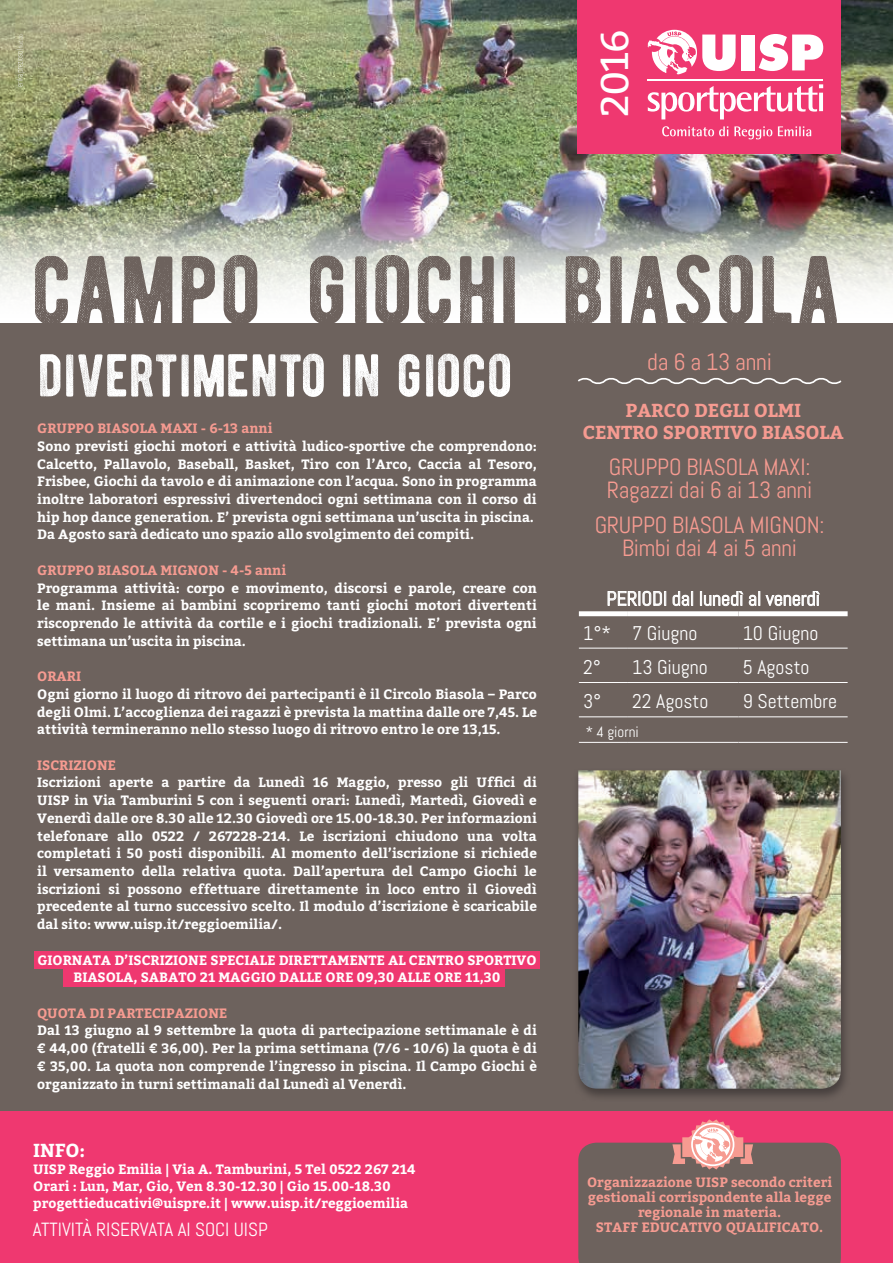
<style>
.page{position:relative;width:893px;height:1263px;background:#fff}
.page>*{position:absolute;margin:0;border:0;box-sizing:border-box;transform-origin:0 0}
.t1{font:97.05px "BERNIER Distressed";letter-spacing:.01em;color:#6d625d}
.t2{font:60px "BERNIER Distressed";color:#fff}
.t3{font:39px "Bitter";color:#fff}
.t4{font:23.7px "Abel";letter-spacing:-.01em;color:#f69b91}
.t5{font:23.4px/23.4px "Abel";letter-spacing:-.01em;color:#f69b91}
.t6{font:19.8px/34.3px "Abel";color:#fff}
.t7{font:19.05px "Abel";color:#fff}
.t8{font:700 18.75px/22.5px "Bitter";letter-spacing:-.01em;color:#f69b91;text-align:center}
.t9{font:700 18.75px "Bitter";color:#fff}
.t10{font:15px "Abel";color:#fff}
.t11{font:700 13.5px/17.7px "Bitter";color:#fff;text-align:justify}
.t12{font:700 13.5px/15px "Bitter";color:#f69b91;text-align:center}
</style>
<div class="page">
<img style="left:0;top:0;width:893px;height:183px">
<img style="left:0;top:183px;width:893px;height:115px">
<div style="left:0;top:1110px;width:893px;height:153px;background:#ef3870"></div>
<div style="left:0;top:323px;width:893px;height:787px;background:#6d625d"></div>
<svg style="left:16px;top:34px;width:9px;height:53px"></svg>
<div style="left:34px;top:951px;width:505px;height:17px;background:#ef3870"></div>
<div style="left:64px;top:969px;width:441px;height:17px;background:#ef3870"></div>
<div style="left:578px;top:0;width:263px;height:153px;background:#ef3870"></div>
<svg style="left:578px;top:378px;width:264px;height:6px"></svg>
<div style="left:572px;top:768px;width:279px;height:334px;background:#231f20;opacity:.53"></div>
<img style="left:578px;top:770px;width:263px;height:319px">
<div style="left:579px;top:611px;width:49px;height:5px;background:#fff"></div>
<div style="left:628px;top:611px;width:110px;height:5px;background:#fff"></div>
<div style="left:738px;top:611px;width:110px;height:5px;background:#fff"></div>
<hr style="left:579px;top:648px;width:49px;height:1px;background:#fff">
<hr style="left:628px;top:648px;width:110px;height:1px;background:#fff">
<hr style="left:738px;top:648px;width:110px;height:1px;background:#fff">
<hr style="left:579px;top:682px;width:49px;height:1px;background:#fff">
<hr style="left:628px;top:682px;width:110px;height:1px;background:#fff">
<hr style="left:738px;top:682px;width:110px;height:1px;background:#fff">
<hr style="left:579px;top:716px;width:49px;height:1px;background:#fff">
<hr style="left:628px;top:716px;width:110px;height:1px;background:#fff">
<hr style="left:738px;top:716px;width:110px;height:1px;background:#fff">
<hr style="left:579px;top:742px;width:49px;height:1px;background:#fff">
<hr style="left:628px;top:742px;width:110px;height:1px;background:#fff">
<hr style="left:738px;top:742px;width:110px;height:1px;background:#fff">
<svg style="left:607px;top:590px;width:59px;height:17px"></svg>
<svg style="left:672px;top:591px;width:21px;height:16px"></svg>
<svg style="left:700px;top:591px;width:120px;height:16px"></svg>
<hr style="left:648px;top:80px;width:175px;height:1px;background:#fff">
<div style="left:741px;top:35px;width:13px;height:35px;background:#fff"></div>
<svg style="left:759px;top:34px;width:64px;height:37px"></svg>
<svg style="left:648px;top:84px;width:175px;height:35px"></svg>
<svg style="left:648px;top:30px;width:88px;height:44px"></svg>
<svg style="left:662px;top:126px;width:149px;height:13px"></svg>
<svg style="left:578px;top:1119px;width:263px;height:144px;background:#886165"></svg>
<h3 class="t3" style="left:592px;top:117px;width:89px;rotate:-90deg">2016</h3>
<h1 class="t1" style="left:31px;top:229px;width:811px">CAMPO GIOCHI BIASOLA</h1>
<h2 class="t2" style="left:37px;top:338px;width:477px">DIVERTIMENTO IN GIOCO</h2>
<p class="t12" style="left:37px;top:421px;width:237px">GRUPPO BIASOLA MAXI - 6-13 anni</p>
<p class="t11" style="left:37px;top:437px;width:501px;text-align:left">Sono previsti giochi motori e attività ludico-sportive che comprendono:<br>Calcetto, Pallavolo, Baseball, Basket, Tiro con l’Arco, Caccia al Tesoro, Frisbee, Giochi da tavolo e di animazione con l’acqua. Sono in programma inoltre laboratori espressivi divertendoci ogni settimana con il corso di hip hop dance generation. E’ prevista ogni settimana un’uscita in piscina.<br>Da Agosto sarà dedicato uno spazio allo svolgimento dei compiti.</p>
<p class="t12" style="left:37px;top:563px;width:250px">GRUPPO BIASOLA MIGNON - 4-5 anni</p>
<p class="t11" style="left:37px;top:579px;width:501px">Programma attività: corpo e movimento, discorsi e parole, creare con le mani. Insieme ai bambini scopriremo tanti giochi motori divertenti riscoprendo le attività da cortile e i giochi tradizionali. E’ prevista ogni settimana un’uscita in piscina.</p>
<p class="t12" style="left:37px;top:669px;width:45px">ORARI</p>
<p class="t11" style="left:37px;top:685px;width:501px">Ogni giorno il luogo di ritrovo dei partecipanti è il Circolo Biasola – Parco degli Olmi. L’accoglienza dei ragazzi è prevista la mattina dalle ore 7,45. Le attività termineranno nello stesso luogo di ritrovo entro le ore 13,15.</p>
<p class="t12" style="left:37px;top:757px;width:80px">ISCRIZIONE</p>
<p class="t11" style="left:37px;top:774px;width:501px">Iscrizioni aperte a partire da Lunedì 16 Maggio, presso gli Uffici di UISP in Via Tamburini 5 con i seguenti orari: Lunedì, Martedì, Giovedì e Venerdì dalle ore 8.30 alle 12.30 Giovedì ore 15.00-18.30. Per informazioni telefonare allo 0522 / 267228-214. Le iscrizioni chiudono una volta completati i 50 posti disponibili. Al momento dell’iscrizione si richiede il versamento della relativa quota. Dall’apertura del Campo Giochi le iscrizioni si possono effettuare direttamente in loco entro il Giovedì precedente al turno successivo scelto. Il modulo d’iscrizione è scaricabile dal sito: www.uisp.it/reggioemilia/.</p>
<p class="t11" style="left:37px;top:951px;width:501px;text-align:center">GIORNATA D’ISCRIZIONE SPECIALE DIRETTAMENTE AL CENTRO SPORTIVO<br>BIASOLA, SABATO 21 MAGGIO DALLE ORE 09,30 ALLE ORE 11,30</p>
<p class="t12" style="left:37px;top:1005px;width:192px">QUOTA DI PARTECIPAZIONE</p>
<p class="t11" style="left:37px;top:1022px;width:501px">Dal 13 giugno al 9 settembre la quota di partecipazione settimanale è di € 44,00 (fratelli € 36,00). Per la prima settimana (7/6 - 10/6) la quota è di € 35,00. La quota non comprende l’ingresso in piscina. Il Campo Giochi è organizzato in turni settimanali dal Lunedì al Venerdì.</p>
<h3 class="t4" style="left:647px;top:347px;width:126px">da 6 a 13 anni</h3>
<h3 class="t8" style="left:583px;top:399px;width:262px">PARCO DEGLI OLMI<br>CENTRO SPORTIVO BIASOLA</h3>
<h3 class="t5" style="left:607px;top:455px;width:207px">GRUPPO BIASOLA MAXI:<br>Ragazzi dai 6 ai 13 anni</h3>
<h3 class="t5" style="left:595px;top:513px;width:231px;text-align:center">GRUPPO BIASOLA MIGNON:<br>Bimbi dai 4 ai 5 anni</h3>
<h3 class="t6" style="left:583px;top:581px;width:238px;text-indent:23px">PERIODI dal lunedì al venerdì<br>1°* 7 Giugno</h3>
<h3 class="t6" style="left:743px;top:616px;width:77px">10 Giugno</h3>
<h3 class="t6" style="left:583px;top:650px;width:20px">2°</h3>
<h3 class="t6" style="left:632px;top:650px;width:77px">13 Giugno</h3>
<h3 class="t6" style="left:743px;top:650px;width:68px">5 Agosto</h3>
<h3 class="t6" style="left:583px;top:684px;width:20px">3°</h3>
<h3 class="t6" style="left:632px;top:684px;width:78px">22 Agosto</h3>
<h3 class="t6" style="left:743px;top:684px;width:96px">9 Settembre</h3>
<p class="t10" style="left:586px;top:722px;width:55px">* 4 giorni</p>
<h3 class="t9" style="left:33px;top:1139px;width:53px">INFO:</h3>
<p class="t11" style="left:33px;top:1161px;width:384px;line-height:16.8px;text-align:left">UISP Reggio Emilia | Via A. Tamburini, 5 Tel 0522 267 214<br>Orari : Lun, Mar, Gio, Ven 8.30-12.30 | Gio 15.00-18.30 progettieducativi@uispre.it | www.uisp.it/reggioemilia</p>
<p class="t12" style="left:587px;top:1175px;width:247px">Organizzazione UISP secondo criteri gestionali corrispondente alla legge regionale in materia.</p>
<h3 class="t7" style="left:33px;top:1218px;width:236px">ATTIVITÀ RISERVATA AI SOCI UISP</h3>
<p class="t12" style="left:596px;top:1220px;width:229px">STAFF EDUCATIVO QUALIFICATO.</p>
</div>
